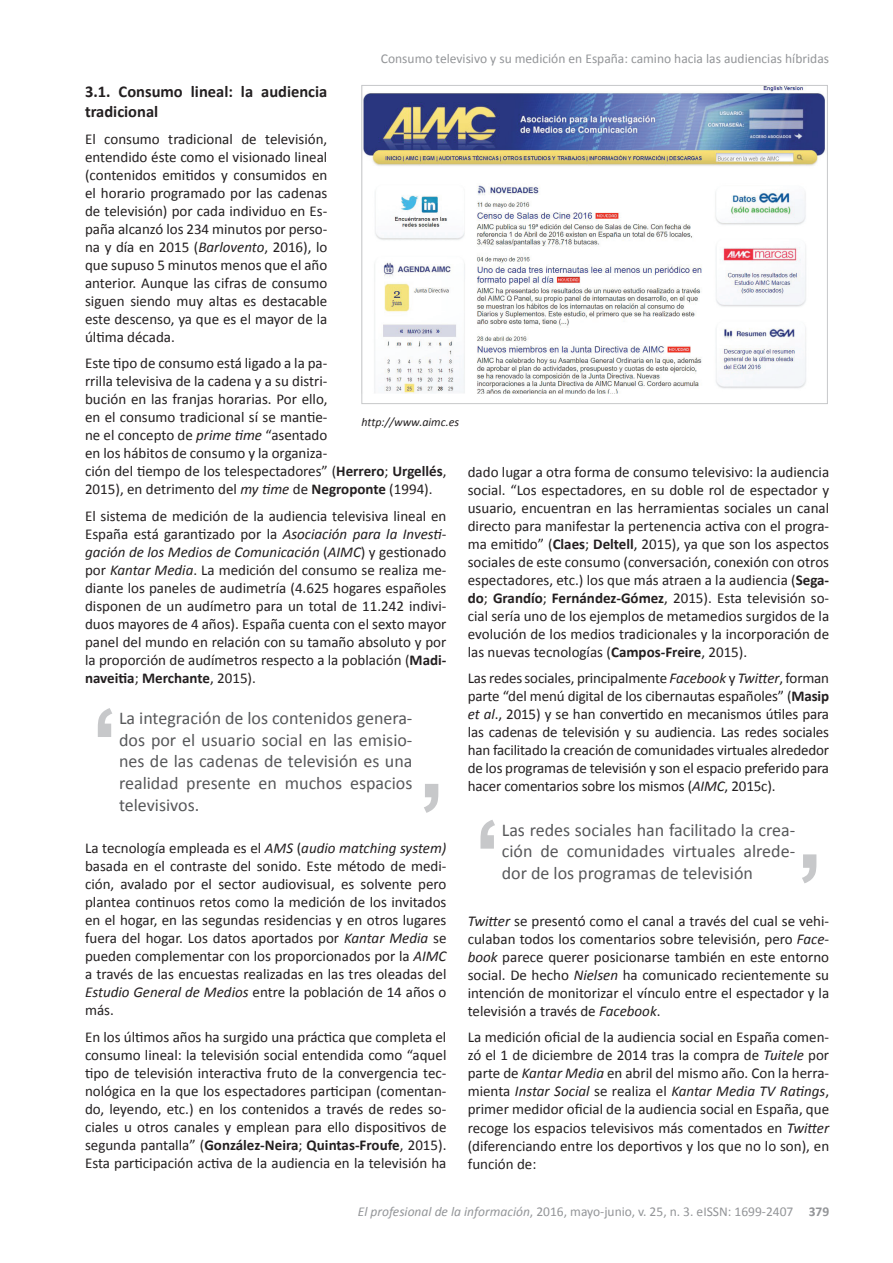
<style>
.page{position:relative;width:893px;height:1263px;background:#fff}
.page>*{position:absolute;margin:0;border:0;box-sizing:border-box;transform-origin:0 0}
.t1{font:18px/21.6px "Calibri";color:#57585a;text-align:justify}
.t2{font:700 16.5px/19.8px "Calibri";color:#231f20}
.t3{font:15px/18px "Calibri";color:#231f20;text-align:justify}
.t4{font:13.5px "Calibri";color:#939598}
.t5{font:italic 12px "Calibri";color:#231f20}
.s1{font-style:italic}
.s2{font-weight:700}
</style>
<div class="page">
<img style="left:363px;top:87px;width:462px;height:307px">
<div style="left:361px;top:85px;width:467px;height:319px;border:1px solid #c7c8ca"></div>
<svg style="left:424px;top:784px;width:14px;height:29px"></svg>
<svg style="left:98px;top:708px;width:14px;height:29px"></svg>
<svg style="left:802px;top:854px;width:14px;height:29px"></svg>
<svg style="left:480px;top:820px;width:15px;height:29px"></svg>
<p class="t4" style="left:381px;top:50px;width:450px">Consumo televisivo y su medición en España: camino hacia las audiencias híbridas</p>
<p class="t2" style="left:85px;top:82px;width:244px">3.1. Consumo lineal: la audiencia tradicional</p>
<p class="t3" style="left:85px;top:130px;width:244px">El consumo tradicional de televisión, entendido éste como el visionado lineal (contenidos emitidos y consumidos en el horario programado por las cadenas de televisión) por cada individuo en Es&shy;paña alcanzó los 234 minutos por perso&shy;na y día en 2015 (<span class="s1">Barlovento</span>, 2016), lo que supuso 5 minutos menos que el año anterior. Aunque las cifras de consumo siguen siendo muy altas es destacable este descenso, ya que es el mayor de la última década.</p>
<p class="t3" style="left:85px;top:354px;width:363px;text-align:left">Este tipo de consumo está ligado a la pa-<br>rrilla televisiva de la cadena y a su distri-<br>bución en las franjas horarias. Por ello,<br>en el consumo tradicional sí se mantie-<br>ne el concepto de <span class="s1">prime time</span> “asentado<br>en los hábitos de consumo y la organiza-<br>ción del tiempo de los telespectadores” (<span class="s2">Herrero</span>; <span class="s2">Urgellés</span>, 2015), en detrimento del <span class="s1">my time</span> de <span class="s2">Negroponte</span> (1994).</p>
<p class="t3" style="left:85px;top:507px;width:363px">El sistema de medición de la audiencia televisiva lineal en España está garantizado por la <span class="s1">Asociación para la Investi&shy;gación de los Medios de Comunicación</span> (<span class="s1">AIMC</span>) y gestionado por <span class="s1">Kantar Media</span>. La medición del consumo se realiza me&shy;diante los paneles de audimetría (4.625 hogares españoles disponen de un audímetro para un total de 11.242 indivi&shy;duos mayores de 4 años). España cuenta con el sexto mayor panel del mundo en relación con su tamaño absoluto y por la proporción de audímetros respecto a la población (<span class="s2">Madi&shy;naveitia</span>; <span class="s2">Merchante</span>, 2015).</p>
<p class="t5" style="left:361px;top:414px;width:99px">http://www.aimc.es</p>
<p class="t1" style="left:119px;top:707px;width:295px">La integración de los contenidos genera&shy;dos por el usuario social en las emisio&shy;nes de las cadenas de televisión es una realidad presente en muchos espacios televisivos.</p>
<p class="t3" style="left:85px;top:839px;width:363px">La tecnología empleada es el <span class="s1">AMS</span> (<span class="s1">audio matching system) </span>basada en el contraste del sonido. Este método de medi&shy;ción, avalado por el sector audiovisual, es solvente pero plantea continuos retos como la medición de los invitados en el hogar, en las segundas residencias y en otros lugares fuera del hogar. Los datos aportados por <span class="s1">Kantar Media</span> se pueden complementar con los proporcionados por la <span class="s1">AIMC </span>a través de las encuestas realizadas en las tres oleadas del <span class="s1">Estudio General de Medios</span> entre la población de 14 años o más.</p>
<p class="t3" style="left:85px;top:1028px;width:363px">En los últimos años ha surgido una práctica que completa el consumo lineal: la televisión social entendida como “aquel tipo de televisión interactiva fruto de la convergencia tec&shy;nológica en la que los espectadores participan (comentan&shy;do, leyendo, etc.) en los contenidos a través de redes so&shy;ciales u otros canales y emplean para ello dispositivos de segunda pantalla” (<span class="s2">González-Neira</span>; <span class="s2">Quintas-Froufe</span>, 2015).<br>Esta participación activa de la audiencia en la televisión ha</p>
<p class="t3" style="left:468px;top:463px;width:363px">dado lugar a otra forma de consumo televisivo: la audiencia social. “Los espectadores, en su doble rol de espectador y usuario, encuentran en las herramientas sociales un canal directo para manifestar la pertenencia activa con el progra&shy;ma emitido” (<span class="s2">Claes</span>; <span class="s2">Deltell</span>, 2015), ya que son los aspectos sociales de este consumo (conversación, conexión con otros espectadores, etc.) los que más atraen a la audiencia (<span class="s2">Sega&shy;do</span>; <span class="s2">Grandío</span>; <span class="s2">Fernández-Gómez</span>, 2015). Esta televisión so&shy;cial sería uno de los ejemplos de metamedios surgidos de la evolución de los medios tradicionales y la incorporación de las nuevas tecnologías (<span class="s2">Campos-Freire</span>, 2015).</p>
<p class="t3" style="left:468px;top:669px;width:363px">Las redes sociales, principalmente <span class="s1">Facebook</span> y <span class="s1">Twitter</span>, forman parte “del menú digital de los cibernautas españoles” (<span class="s2">Masip </span><span class="s1">et al</span>., 2015) y se han convertido en mecanismos útiles para las cadenas de televisión y su audiencia. Las redes sociales han facilitado la creación de comunidades virtuales alrededor de los programas de televisión y son el espacio preferido para hacer comentarios sobre los mismos (<span class="s1">AIMC</span>, 2015c).</p>
<p class="t1" style="left:502px;top:819px;width:295px">Las redes sociales han facilitado la crea&shy;ción de comunidades virtuales alrede&shy;dor de los programas de televisión</p>
<p class="t3" style="left:468px;top:912px;width:363px"><span class="s1">Twitter</span> se presentó como el canal a través del cual se vehi&shy;culaban todos los comentarios sobre televisión, pero <span class="s1">Face&shy;book</span> parece querer posicionarse también en este entorno social. De hecho <span class="s1">Nielsen</span> ha comunicado recientemente su intención de monitorizar el vínculo entre el espectador y la televisión a través de <span class="s1">Facebook</span>.</p>
<p class="t3" style="left:468px;top:1028px;width:363px">La medición oficial de la audiencia social en España comen&shy;zó el 1 de diciembre de 2014 tras la compra de <span class="s1">Tuitele</span> por parte de <span class="s1">Kantar Media</span> en abril del mismo año. Con la herra&shy;mienta <span class="s1">Instar Social</span> se realiza el <span class="s1">Kantar Media TV Ratings</span>, primer medidor oficial de la audiencia social en España, que recoge los espacios televisivos más comentados en <span class="s1">Twitter </span>(diferenciando entre los deportivos y los que no lo son), en función de:</p>
<p class="t4" style="left:358px;top:1203px;width:473px"><span class="s1">El profesional de la información</span>, 2016, mayo-junio, v. 25, n. 3. eISSN: 1699-2407 <span class="s2">379</span></p>
</div>
